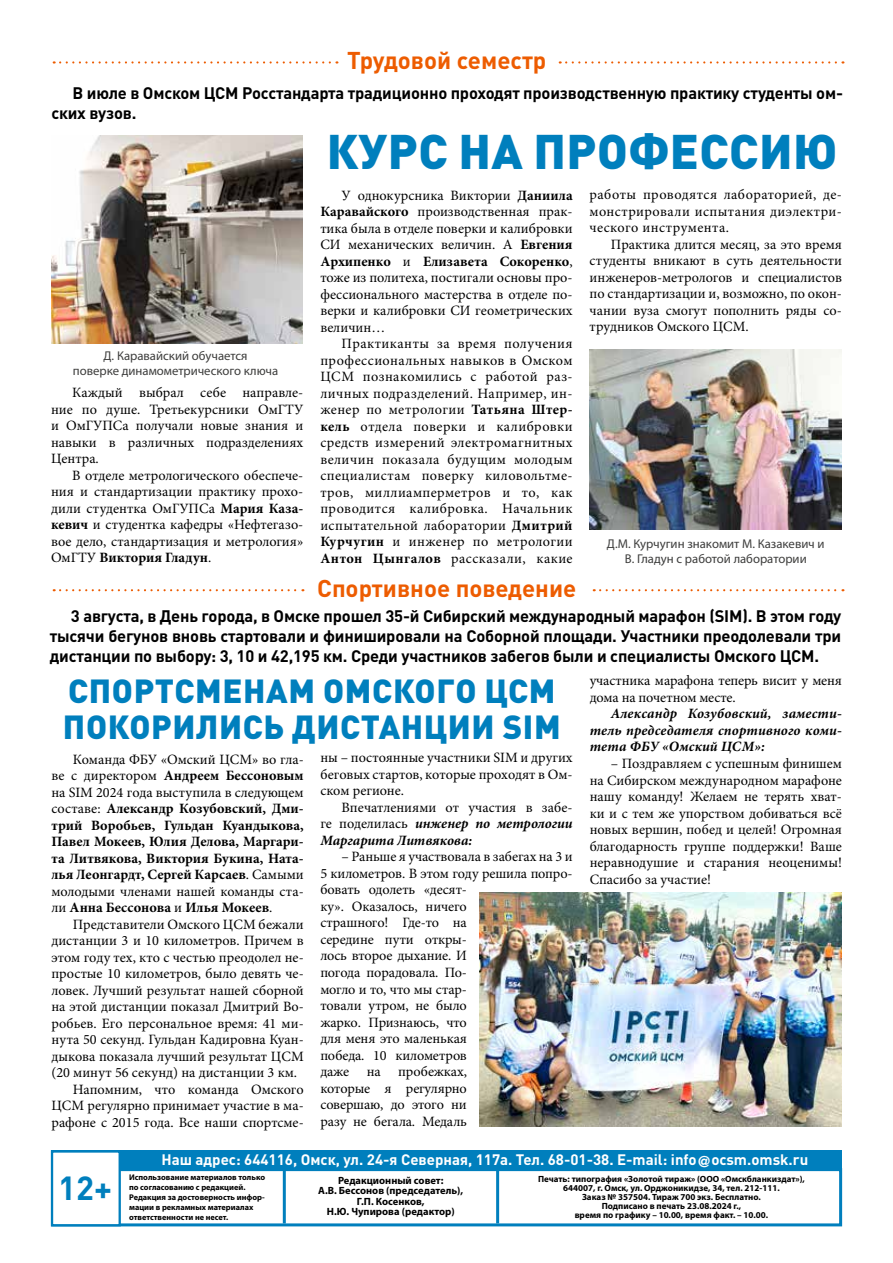
<style>
.page{position:relative;width:893px;height:1263px;background:#fff}
.page>*{position:absolute;margin:0;border:0;box-sizing:border-box;transform-origin:0 0}
.t1{font:900 48px "DIN Pro";letter-spacing:.01em;color:#007fbd}
.t2{font:900 33px/36px "DIN Pro";letter-spacing:.02em;color:#007fbd}
.t3{font:700 33px "DIN Pro";color:#007fbd}
.t4{font:700 24px "DIN Pro";color:#ed5c01}
.t5{font:700 16.5px/19.8px "DIN Pro";letter-spacing:-.01em;color:#000}
.t6{font:700 15px "DIN Pro";color:#fff}
.t7{font:14.25px/16.5px "Minion Pro";color:#000;text-align:justify}
.t8{font:700 14.25px/16.5px "Minion Pro";color:#000;text-align:justify}
.t9{font:italic 700 14.25px/16.5px "Minion Pro";letter-spacing:.01em;color:#000;text-align:justify}
.t10{font:12.75px/15.3px "Myriad Pro";color:#3e3e3d;text-align:center}
.t11{font:700 10.5px/10.5px "Myriad Pro";color:#000;text-align:center}
.t12{font:700 9px/9px "Myriad Pro";color:#000;text-align:center}
.t13{font:700 8.25px/9.9px "Myriad Pro";color:#000}
.s1{font-weight:700}
.s2{font-weight:700;font-style:italic}
.s3{font-weight:400}
.s4{font-family:"Helios"}
</style>
<div class="page">
<div style="left:51px;top:1168px;width:791px;height:58px;background:#fff;border:3px solid #007fbd"></div>
<div style="left:51px;top:1150px;width:791px;height:20px;background:#007fbd"></div>
<hr style="left:283px;top:1170px;width:3px;height:53px;background:#007fbd">
<hr style="left:496px;top:1169px;width:3px;height:54px;background:#007fbd">
<div style="left:51px;top:1150px;width:70px;height:76px;background:#fff;border:2px solid #007fbd"></div>
<svg style="left:54px;top:61px;width:283px;height:3px"></svg>
<svg style="left:54px;top:589px;width:249px;height:2px"></svg>
<svg style="left:560px;top:61px;width:283px;height:3px"></svg>
<svg style="left:594px;top:589px;width:249px;height:2px"></svg>
<img style="left:51px;top:136px;width:251px;height:207px">
<img style="left:590px;top:350px;width:251px;height:180px">
<img style="left:480px;top:892px;width:362px;height:234px">
<h3 class="t4" style="left:347px;top:40px;width:201px">Трудовой семестр</h3>
<p class="t5" style="left:51px;top:81px;width:793px;text-indent:21px">В июле в Омском ЦСМ Росстандарта традиционно проходят производственную практику студенты ом&shy;ских вузов.</p>
<h1 class="t1" style="left:327px;top:111px;width:512px">КУРС НА ПРОФЕССИЮ</h1>
<p class="t10" style="left:73px;top:347px;width:207px">Д. Каравайский обучается<br>поверке динамометрического ключа</p>
<p class="t7" style="left:51px;top:385px;width:254px;text-indent:21px">Каждый выбрал себе направле&shy;ние по душе. Третьекурсники ОмГТУ и ОмГУПСа получали новые знания и навыки в различных подразделениях Центра.</p>
<p class="t7" style="left:51px;top:467px;width:254px;text-indent:21px">В отделе метрологического обеспече&shy;ния и стандартизации практику прохо&shy;дили студентка ОмГУПСа <span class="s1">Мария Каза&shy;кевич</span> и студентка кафедры «Нефтегазо&shy;вое дело, стандартизация и метрология» ОмГТУ <span class="s1">Виктория Гладун</span>.</p>
<p class="t7" style="left:320px;top:187px;width:254px;text-indent:21px">У однокурсника Виктории <span class="s1">Даниила Каравайского</span> производственная прак&shy;тика была в отделе поверки и калибровки СИ механических величин. А <span class="s1">Евгения Архипенко</span> и <span class="s1">Елизавета Сокоренко</span>, тоже из политеха, постигали основы про&shy;фессионального мастерства в отделе по&shy;верки и калибровки СИ геометрических величин…</p>
<p class="t7" style="left:320px;top:336px;width:254px;text-indent:21px">Практиканты за время получения профессиональных навыков в Омском ЦСМ познакомились с работой раз&shy;личных подразделений. Например, ин&shy;женер по метрологии <span class="s1">Татьяна Штер&shy;кель</span> отдела поверки и калибровки средств измерений электромагнитных величин показала будущим молодым специалистам поверку киловольтме&shy;тров, миллиамперметров и то, как проводится калибровка. Начальник испытательной лаборатории <span class="s1">Дмитрий Курчугин</span> и инженер по метрологии <span class="s1">Антон Цынгалов</span> рассказали, какие</p>
<h3 class="t4" style="left:317px;top:568px;width:261px">Спортивное поведение</h3>
<p class="t7" style="left:590px;top:187px;width:254px">работы проводятся лабораторией, де&shy;монстрировали испытания диэлектри&shy;ческого инструмента.</p>
<p class="t7" style="left:590px;top:236px;width:254px;text-indent:21px">Практика длится месяц, за это время студенты вникают в суть деятельности инженеров-метрологов и специалистов по стандартизации и, возможно, по окон&shy;чании вуза смогут пополнить ряды со&shy;трудников Омского ЦСМ.</p>
<p class="t10" style="left:607px;top:536px;width:219px">Д.М. Курчугин знакомит М. Казакевич и<br>В. Гладун с работой лаборатории</p>
<p class="t5" style="left:50px;top:604px;width:793px;text-align:justify;text-indent:21px">3 августа, в День города, в Омске прошел 35-й Сибирский международный марафон (SIM). В этом году тысячи бегунов вновь стартовали и финишировали на Соборной площади. Участники преодолевали три дистанции по выбору: 3, 10 и 42,195 км. Среди участников забегов были и специалисты Омского ЦСМ.</p>
<h2 class="t2" style="left:63px;top:669px;width:499px">СПОРТСМЕНАМ ОМСКОГО ЦСМ<br>ПОКОРИЛИСЬ ДИСТАНЦИИ SIM</h2>
<p class="t7" style="left:320px;top:750px;width:254px">ны – постоянные участники SIM и других беговых стартов, которые проходят в Ом&shy;ском регионе.</p>
<p class="t7" style="left:320px;top:799px;width:254px;text-indent:21px">Впечатлениями от участия в забе&shy;ге поделилась <span class="s2">инженер по метрологии Маргарита Литвякова:</span></p>
<p class="t7" style="left:320px;top:849px;width:254px;text-align:left;text-indent:21px">– Раньше я участвовала в забегах на 3 и<br>5 километров. В этом году решила попро&shy;бовать одолеть «десят-<br>ку». Оказалось, ничего<br>страшного! Где-то на<br>середине пути откры-<br>лось второе дыхание. И<br>погода порадовала. По-<br>могло и то, что мы стар-<br>товали утром, не было<br>жарко. Признаюсь, что<br>для меня это маленькая<br>победа. 10 километров<br>даже на пробежках,<br>которые я регулярно<br>совершаю, до этого ни<br>разу не бегала. Медаль</p>
<p class="t7" style="left:590px;top:673px;width:254px">участника марафона теперь висит у меня дома на почетном месте.</p>
<p class="t9" style="left:590px;top:705px;width:254px;text-indent:21px">Александр Козубовский, замести&shy;тель председателя спортивного коми&shy;тета ФБУ «Омский ЦСМ»:</p>
<p class="t7" style="left:590px;top:755px;width:254px;text-indent:21px">– Поздравляем с успешным финишем на Сибирском международном марафоне нашу команду! Желаем не терять хват&shy;ки и с тем же упорством добиваться всё новых вершин, побед и целей! Огромная благодарность группе поддержки! Ваше неравнодушие и старания неоценимы!<br>Спасибо за участие!</p>
<p class="t8" style="left:51px;top:751px;width:254px;text-indent:21px"><span class="s3">Команда ФБУ «Омский ЦСМ» во гла&shy;ве с директором</span> Андреем Бессоновым <span class="s3">на SIM 2024 года выступила в следующем составе:</span> Александр Козубовский, Дми&shy;трий Воробьев, Гульдан Куандыкова, Павел Мокеев, Юлия Делова, Маргари&shy;та Литвякова, Виктория Букина, Ната&shy;лья Леонгардт, Сергей Карсаев<span class="s3">. Самыми молодыми членами нашей команды ста&shy;ли</span> Анна Бессонова <span class="s3">и</span> Илья Мокеев<span class="s3">.</span></p>
<p class="t7" style="left:73px;top:916px;width:233px">Представители Омского ЦСМ бежали</p>
<p class="t7" style="left:51px;top:932px;width:254px">дистанции 3 и 10 километров. Причем в</p>
<p class="t7" style="left:51px;top:949px;width:254px">этом году тех, кто с честью преодолел не-</p>
<p class="t7" style="left:51px;top:965px;width:254px">простые 10 километров, было девять че-</p>
<p class="t7" style="left:51px;top:982px;width:254px">ловек. Лучший результат нашей сборной</p>
<p class="t7" style="left:51px;top:998px;width:254px">на этой дистанции показал Дмитрий Во-</p>
<p class="t7" style="left:51px;top:1015px;width:254px">робьев. Его персональное время: 41 ми-</p>
<p class="t7" style="left:51px;top:1031px;width:254px">нута 50 секунд. Гульдан Кадировна Куан-</p>
<p class="t7" style="left:51px;top:1048px;width:254px">дыкова показала лучший результат ЦСМ</p>
<p class="t7" style="left:51px;top:1064px;width:247px">(20 минут 56 секунд) на дистанции 3 км.</p>
<p class="t7" style="left:73px;top:1081px;width:233px">Напомним, что команда Омского</p>
<p class="t7" style="left:51px;top:1097px;width:254px">ЦСМ регулярно принимает участие в ма-</p>
<p class="t7" style="left:51px;top:1114px;width:254px">рафоне с 2015 года. Все наши спортсме-</p>
<h2 class="t3" style="left:58px;top:1161px;width:55px">12+</h2>
<p class="t6" style="left:161px;top:1147px;width:648px">Наш адрес: 644116, Омск, ул. 24-я Северная, 117а. Тел. 68-01-38. E-mail: info<span class="s4">@</span>ocsm.omsk.ru</p>
<p class="t12" style="left:538px;top:1174px;width:268px">Печать: типография «Золотой тираж» (ООО «Омскбланкиздат»), 644007, г. Омск, ул. Орджоникидзе, 34, тел. 212-111.<br>Заказ № 357504. Тираж 700 экз. Бесплатно.<br>Подписано в печать 23.08.2024 г.,<br>время по графику – 10.00, время факт. – 10.00.</p>
<p class="t13" style="left:129px;top:1172px;width:137px">Использование материалов только по согласованию с редакцией.</p>
<p class="t11" style="left:318px;top:1175px;width:147px">Редакционный совет:<br>А.В. Бессонов (председатель),<br>Г.П. Косенков,<br>Н.Ю. Чупирова (редактор)</p>
<p class="t13" style="left:129px;top:1192px;width:137px">Редакция за достоверность инфор&shy;мации в рекламных материалах ответственности не несет.</p>
</div>
